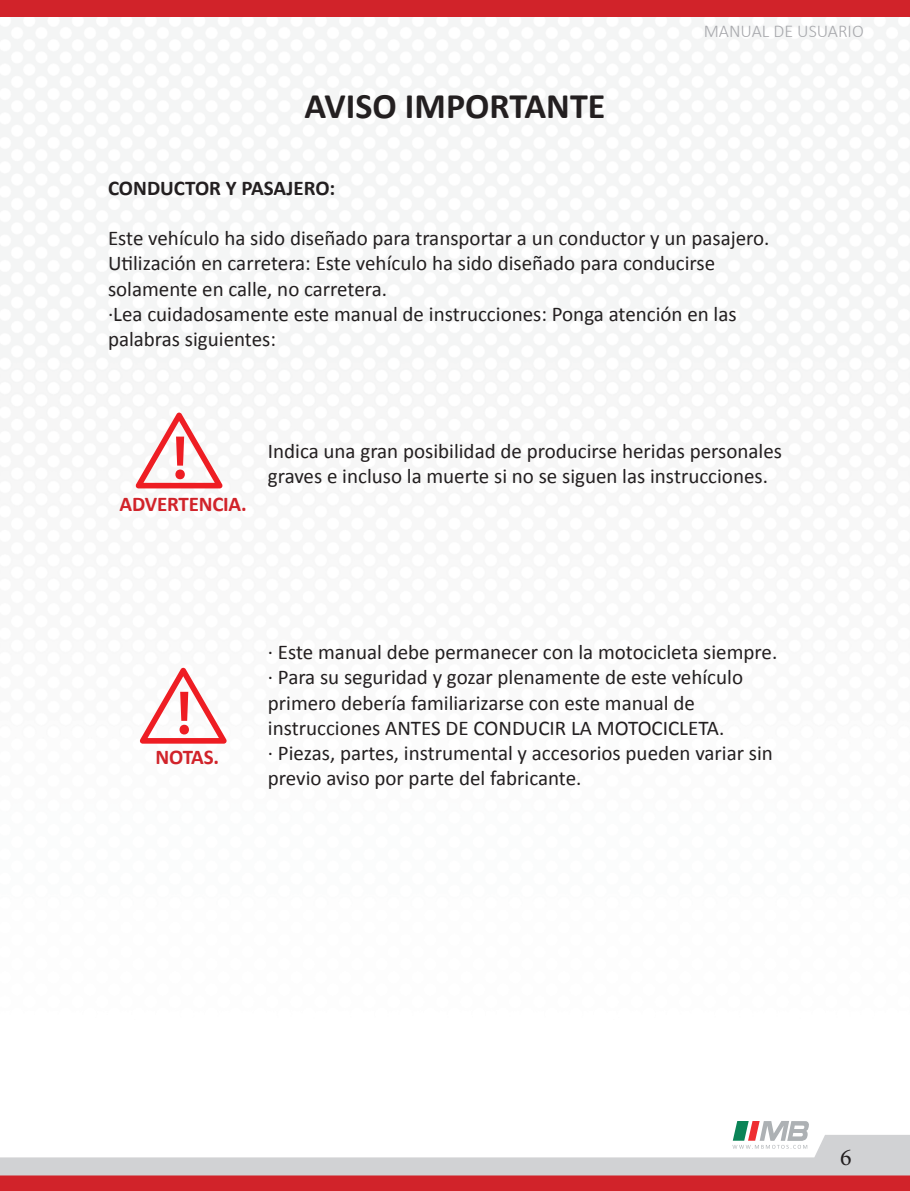
<style>
.page{position:relative;width:910px;height:1191px;background:#fff}
.page>*{position:absolute;margin:0;border:0;box-sizing:border-box;transform-origin:0 0}
.t1{font:700 36px "Calibri";color:#231f20}
.t2{font:24px "Minion Pro";color:#231f20}
.t3{font:21px/25.2px "Calibri";color:#231f20}
.t4{font:700 21px "Calibri";color:#231f20}
.t5{font:700 21px "Calibri";letter-spacing:-.01em;color:#d1232a}
.t6{font:300 18px "Calibri";color:#a8a9ad}
</style>
<div class="page">
<img style="left:0;top:17px;width:910px;height:727px">
<div style="left:0;top:0;width:910px;height:17px;background:#d1232a"></div>
<svg style="left:0;top:1121px;width:910px;height:70px"></svg>
<svg style="left:140px;top:668px;width:87px;height:75px"></svg>
<svg style="left:136px;top:412px;width:87px;height:76px"></svg>
<h1 class="t1" style="left:305px;top:80px;width:302px">AVISO IMPORTANTE</h1>
<p class="t6" style="left:704px;top:20px;width:162px">MANUAL DE USUARIO</p>
<p class="t4" style="left:108px;top:173px;width:229px">CONDUCTOR Y PASAJERO:</p>
<p class="t3" style="left:108px;top:225px;width:663px">Este vehículo ha sido diseñado para transportar a un conductor y un pasajero.<br>Utilización en carretera: Este vehículo ha sido diseñado para conducirse solamente en calle, no carretera.<br>·Lea cuidadosamente este manual de instrucciones: Ponga atención en las palabras siguientes:</p>
<p class="t5" style="left:120px;top:489px;width:129px">ADVERTENCIA.</p>
<p class="t3" style="left:268px;top:437px;width:516px">Indica una gran posibilidad de producirse heridas personales graves e incluso la muerte si no se siguen las instrucciones.</p>
<p class="t5" style="left:156px;top:742px;width:65px">NOTAS.</p>
<p class="t3" style="left:268px;top:638px;width:511px">· Este manual debe permanecer con la motocicleta siempre. · Para su seguridad y gozar plenamente de este vehículo primero debería familiarizarse con este manual de instrucciones ANTES DE CONDUCIR LA MOTOCICLETA.<br>· Piezas, partes, instrumental y accesorios pueden variar sin previo aviso por parte del fabricante.</p>
<p class="t2" style="left:840px;top:1141px;width:13px">6</p>
</div>
